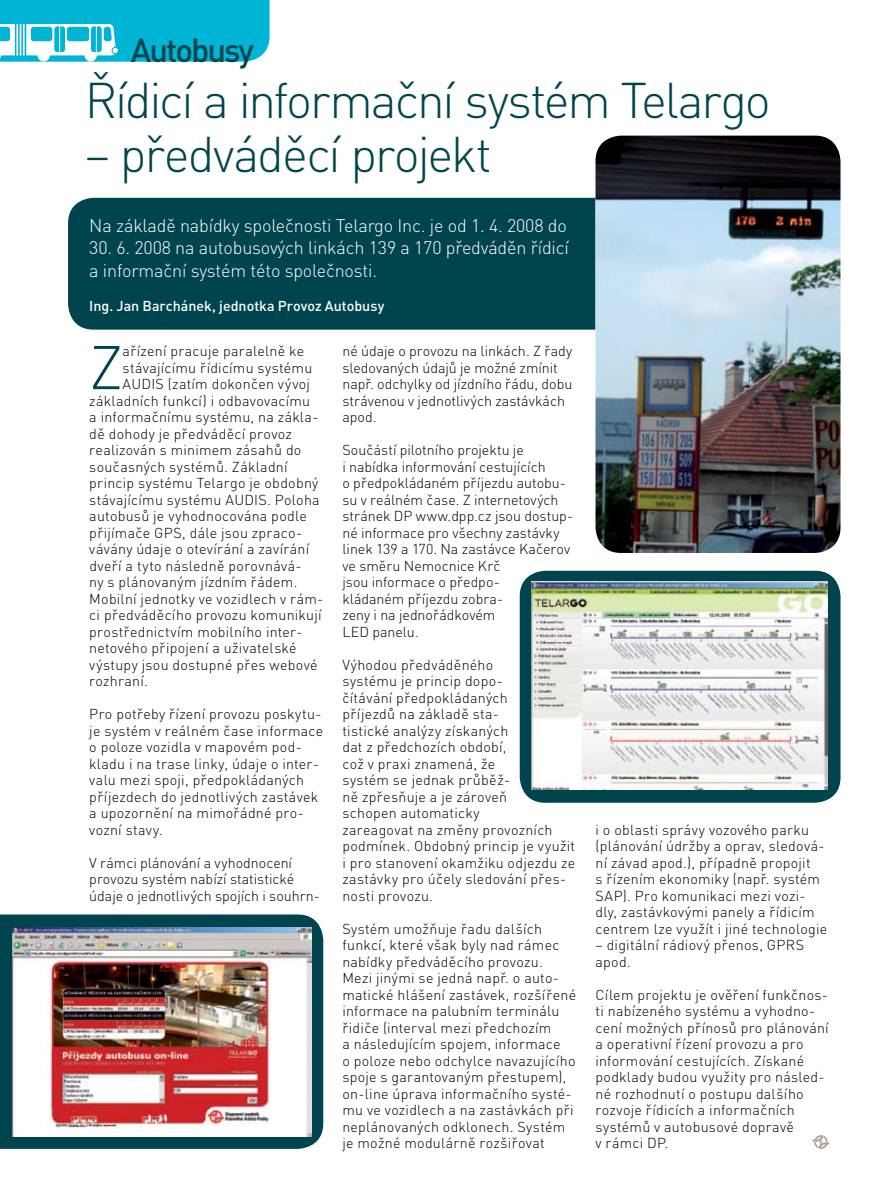
<style>
.page{position:relative;width:872px;height:1191px;background:#fff}
.page>*{position:absolute;margin:0;border:0;box-sizing:border-box;transform-origin:0 0}
.t1{font:300 60.6px "DINCE";color:#00454e}
.t2{font:300 49.5px "DINCE";letter-spacing:-.045em;color:#00454e}
.t3{font:500 33px "DINCE";letter-spacing:-.06em;color:#00454e}
.t4{font:300 18px/22.5px "DINCE";letter-spacing:-.01em;color:#fff}
.t5{font:300 14.25px/16.5px "DINCE";letter-spacing:.015em;color:#000}
.t6{font:500 14.25px "DINCE";color:#fff}
</style>
<div class="page">
<div style="left:0;top:914px;width:323px;height:234px;background:#00454e"></div>
<svg style="left:0;top:0;width:269px;height:62px;background:#24beda"></svg>
<img style="left:12px;top:927px;width:299px;height:210px">
<svg style="left:812px;top:1135px;width:17px;height:13px"></svg>
<div style="left:68px;top:198px;width:619px;height:132px;background:#00454e;border-radius:26px"></div>
<img style="left:595px;top:136px;width:245px;height:417px;border-radius:26px">
<div style="left:520px;top:571px;width:320px;height:231px;background:#00454e;border-radius:26px"></div>
<img style="left:531px;top:582px;width:297px;height:207px">
<h3 class="t3" style="left:131px;top:28px;width:125px">Autobusy</h3>
<h2 class="t2" style="left:85px;top:67px;width:687px">Řídicí a informační systém Telargo</h2>
<h2 class="t2" style="left:85px;top:121px;width:408px">– předváděcí projekt</h2>
<p class="t4" style="left:89px;top:213px;width:479px">Na základě nabídky společnosti Telargo Inc. je od 1. 4. 2008 do</p>
<p class="t4" style="left:89px;top:236px;width:481px">30. 6. 2008 na autobusových linkách 139 a 170 předváděn řídicí a informační systém této společnosti.</p>
<p class="t6" style="left:89px;top:297px;width:296px">Ing. Jan Barchánek, jednotka Provoz Autobusy</p>
<h1 class="t1" style="left:89px;top:327px;width:35px">Z</h1>
<p class="t5" style="left:123px;top:342px;width:183px">ařízení pracuje paralelně ke</p>
<p class="t5" style="left:123px;top:359px;width:191px">stávajícímu řídicímu systému</p>
<p class="t5" style="left:123px;top:375px;width:189px">AUDIS (zatím dokončen vývoj</p>
<p class="t5" style="left:89px;top:392px;width:222px">základních funkcí) i odbavovacímu</p>
<p class="t5" style="left:89px;top:408px;width:231px">a informačnímu systému, na zákla-</p>
<p class="t5" style="left:89px;top:425px;width:204px">dě dohody je předváděcí provoz</p>
<p class="t5" style="left:89px;top:441px;width:214px">realizován s minimem zásahů do</p>
<p class="t5" style="left:89px;top:458px;width:200px">současných systémů. Základní</p>
<p class="t5" style="left:89px;top:474px;width:231px">princip systému Telargo je obdobný</p>
<p class="t5" style="left:89px;top:491px;width:232px">stávajícímu systému AUDIS. Poloha</p>
<p class="t5" style="left:89px;top:507px;width:219px">autobusů je vyhodnocována podle</p>
<p class="t5" style="left:89px;top:524px;width:214px">přijímače GPS, dále jsou zpraco-</p>
<p class="t5" style="left:89px;top:540px;width:221px">vávány údaje o otevírání a zavírání</p>
<p class="t5" style="left:89px;top:557px;width:214px">dveří a tyto následně porovnává-</p>
<p class="t5" style="left:89px;top:573px;width:210px">ny s plánovaným jízdním řádem.</p>
<p class="t5" style="left:89px;top:590px;width:235px">Mobilní jednotky ve vozidlech v rám-</p>
<p class="t5" style="left:89px;top:606px;width:234px">ci předváděcího provozu komunikují</p>
<p class="t5" style="left:89px;top:623px;width:215px">prostřednictvím mobilního inter-</p>
<p class="t5" style="left:89px;top:639px;width:209px">netového připojení a uživatelské</p>
<p class="t5" style="left:89px;top:656px;width:230px">výstupy jsou dostupné přes webové</p>
<p class="t5" style="left:89px;top:672px;width:60px">rozhraní.</p>
<p class="t5" style="left:89px;top:705px;width:235px">Pro potřeby řízení provozu poskytu&shy;je systém v reálném čase informace o poloze vozidla v mapovém pod&shy;kladu i na trase linky, údaje o inter&shy;valu mezi spoji, předpokládaných příjezdech do jednotlivých zastávek a upozornění na mimořádné pro&shy;vozní stavy.</p>
<p class="t5" style="left:89px;top:854px;width:232px">V rámci plánování a vyhodnocení provozu systém nabízí statistické údaje o jednotlivých spojích i souhrn-</p>
<p class="t5" style="left:342px;top:342px;width:231px">né údaje o provozu na linkách. Z řady sledovaných údajů je možné zmínit např. odchylky od jízdního řádu, dobu strávenou v jednotlivých zastávkách apod.</p>
<p class="t5" style="left:342px;top:441px;width:232px">Součástí pilotního projektu je<br>i nabídka informování cestujících<br>o předpokládaném příjezdu autobu&shy;su v reálném čase. Z internetových stránek DP www.dpp.cz jsou dostup&shy;né informace pro všechny zastávky linek 139 a 170. Na zastávce Kačerov ve směru Nemocnice Krč<br>jsou informace o předpo-<br>kládaném příjezdu zobra-<br>zeny i na jednořádkovém<br>LED panelu.</p>
<p class="t5" style="left:342px;top:656px;width:234px">Výhodou předváděného<br>systému je princip dopo-<br>čítávání předpokládaných<br>příjezdů na základě sta-<br>tistické analýzy získaných<br>dat z předchozích období,<br>což v praxi znamená, že<br>systém se jednak průběž-<br>ně zpřesňuje a je zároveň<br>schopen automaticky<br>zareagovat na změny provozních podmínek. Obdobný princip je využit i pro stanovení okamžiku odjezdu ze zastávky pro účely sledování přes&shy;nosti provozu.</p>
<p class="t5" style="left:342px;top:920px;width:235px">Systém umožňuje řadu dalších funkcí, které však byly nad rámec nabídky předváděcího provozu.<br>Mezi jinými se jedná např. o auto&shy;matické hlášení zastávek, rozšířené informace na palubním terminálu řidiče (interval mezi předchozím<br>a následujícím spojem, informace<br>o poloze nebo odchylce navazujícího spoje s garantovaným přestupem), on-line úprava informačního systé&shy;mu ve vozidlech a na zastávkách při neplánovaných odklonech. Systém je možné modulárně rozšiřovat</p>
<p class="t5" style="left:595px;top:821px;width:233px">i o oblasti správy vozového parku (plánování údržby a oprav, sledová&shy;ní závad apod.), případně propojit<br>s řízením ekonomiky (např. systém SAP). Pro komunikaci mezi vozi&shy;dly, zastávkovými panely a řídicím centrem lze využít i jiné technologie</p>
<p class="t5" style="left:595px;top:936px;width:210px">– digitální rádiový přenos, GPRS apod.</p>
<p class="t5" style="left:595px;top:986px;width:235px">Cílem projektu je ověření funkčnos&shy;ti nabízeného systému a vyhodno&shy;cení možných přínosů pro plánování a operativní řízení provozu a pro informování cestujících. Získané podklady budou využity pro násled&shy;né rozhodnutí o postupu dalšího rozvoje řídicích a informačních systémů v autobusové dopravě<br>v rámci DP.</p>
</div>
